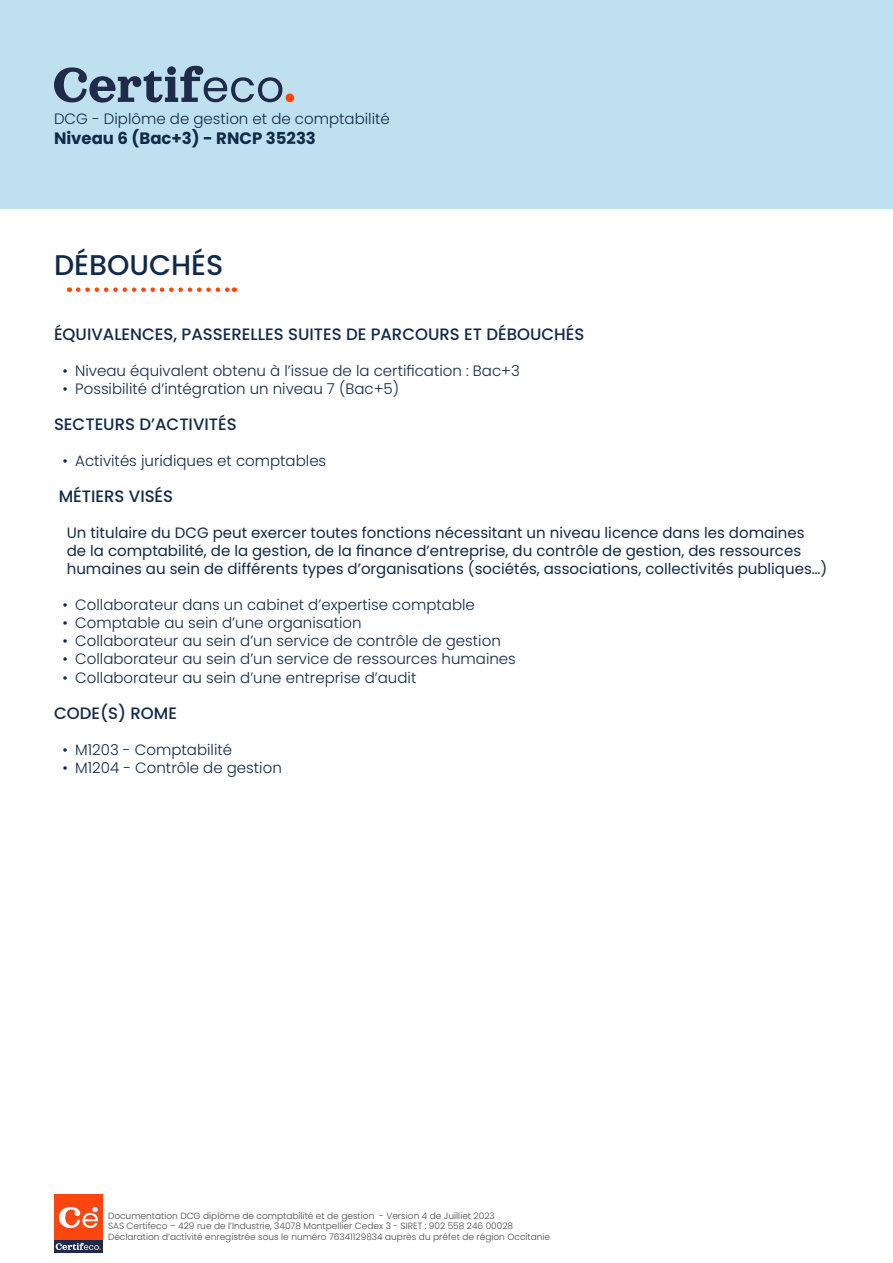
<style>
.page{position:relative;width:893px;height:1263px;background:#fff}
.page>*{position:absolute;margin:0;border:0;box-sizing:border-box;transform-origin:0 0}
.t1{font:500 28.5px "Poppins";color:#122a4a}
.t2{font:500 16.5px "Poppins";color:#122a4a}
.t3{font:700 16.5px "Poppins";color:#122a4a}
.t4{font:300 15px "Poppins";color:#122a4a}
.paragraphe_2_0{font:15px/18px "Poppins";color:#122a4a}
.t5{font:300 9px/10.8px "Poppins";color:#48474a}
</style>
<div class="page">
<div style="left:0;top:0;width:893px;height:208px;background:#bfe0ee"></div>
<div style="left:54px;top:1195px;width:49px;height:45px;background:#fc450f"></div>
<svg style="left:59px;top:1207px;width:39px;height:21px"></svg>
<div style="left:54px;top:1240px;width:49px;height:13px;background:#1f2b4a"></div>
<svg style="left:56px;top:1243px;width:45px;height:7px"></svg>
<svg style="left:54px;top:66px;width:240px;height:37px"></svg>
<svg style="left:78px;top:287px;width:157px;height:5px"></svg>
<p class="t4" style="left:54px;top:110px;width:337px">DCG - Diplôme de gestion et de comptabilité</p>
<p class="t3" style="left:54px;top:128px;width:263px">Niveau 6 (Bac+3) - RNCP 35233</p>
<h2 class="t1" style="left:54px;top:248px;width:171px">DÉBOUCHÉS</h2>
<p class="t2" style="left:54px;top:325px;width:532px">ÉQUIVALENCES, PASSERELLES SUITES DE PARCOURS ET DÉBOUCHÉS</p>
<p class="t4" style="left:63px;top:362px;width:459px">• Niveau équivalent obtenu à l’issue de la certification : Bac+3</p>
<p class="t4" style="left:63px;top:380px;width:338px">• Possibilité d’intégration un niveau 7 (Bac+5)</p>
<p class="t2" style="left:54px;top:415px;width:184px">SECTEURS D’ACTIVITÉS</p>
<p class="t4" style="left:63px;top:452px;width:265px">• Activités juridiques et comptables</p>
<p class="t2" style="left:59px;top:487px;width:116px">MÉTIERS VISÉS</p>
<p class="paragraphe_2_0" style="left:67px;top:524px;width:762px">Un titulaire du DCG peut exercer toutes fonctions nécessitant un niveau licence dans les domaines de la comptabilité, de la gestion, de la finance d’entreprise, du contrôle de gestion, des ressources humaines au sein de différents types d’organisations (sociétés, associations, collectivités publiques…)</p>
<p class="t4" style="left:63px;top:596px;width:414px">• Collaborateur dans un cabinet d’expertise comptable</p>
<p class="t4" style="left:63px;top:614px;width:301px">• Comptable au sein d’une organisation</p>
<p class="t4" style="left:63px;top:632px;width:440px">• Collaborateur au sein d’un service de contrôle de gestion</p>
<p class="t4" style="left:63px;top:650px;width:455px">• Collaborateur au sein d’un service de ressources humaines</p>
<p class="t4" style="left:63px;top:668px;width:355px">• Collaborateur au sein d’une entreprise d’audit</p>
<p class="t2" style="left:54px;top:703px;width:125px">CODE(S) ROME</p>
<p class="t4" style="left:63px;top:740px;width:171px">• M1203 - Comptabilité</p>
<p class="t4" style="left:63px;top:758px;width:221px">• M1204 - Contrôle de gestion</p>
<p class="t5" style="left:108px;top:1210px;width:444px">Documentation DCG diplôme de comptabilité et de gestion - Version 4 de Juilliet 2023<br>SAS Certifeco – 429 rue de l’Industrie, 34078 Montpellier Cedex 3 - SIRET : 902 558 246 00028<br>Déclaration d’activité enregistrée sous le numéro 76341129834 auprès du préfet de région Occitanie</p>
</div>
